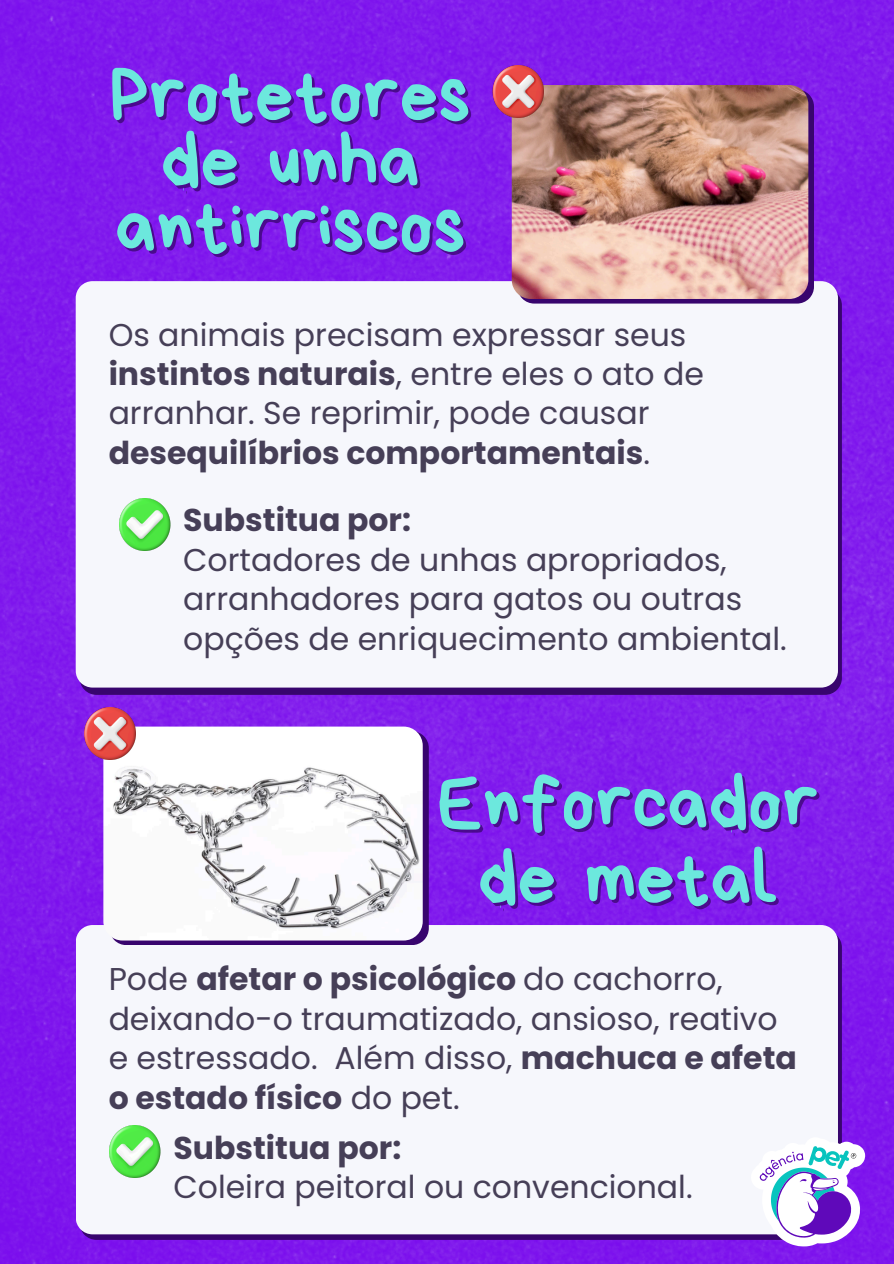
<style>
.page{position:relative;width:894px;height:1264px;background:#fff}
.page>*{position:absolute;margin:0;border:0;box-sizing:border-box;transform-origin:0 0}
.t1{font:76.2px "Bryndan Write";color:#6ce8dd}
.t2{font:31.5px/39.3px "Poppins";color:#463f57}
.t3{font:700 31.5px "Poppins";color:#463f57}
.s1{font-weight:700}
</style>
<div class="page">
<img style="left:0;top:0;width:893px;height:1263px">
<svg style="left:80px;top:288px;width:761px;height:407px;background:#4d1e80"></svg>
<div style="left:76px;top:281px;width:761px;height:406px;background:#f6f7fc"></div>
<img style="left:119px;top:498px;width:56px;height:52px">
<div style="left:76px;top:925px;width:761px;height:309px;background:#f6f7fc"></div>
<svg style="left:109px;top:731px;width:319px;height:214px;background:#542884"></svg>
<img style="left:103px;top:726px;width:319px;height:214px;border-radius:19px">
<img style="left:80px;top:707px;width:55px;height:52px">
<svg style="left:517px;top:90px;width:296px;height:213px;background:#451477"></svg>
<img style="left:511px;top:85px;width:297px;height:214px;border-radius:19px">
<img style="left:488px;top:66px;width:55px;height:51px">
<img style="left:109px;top:1125px;width:57px;height:52px">
<svg style="left:750px;top:1137px;width:115px;height:109px"></svg>
<p class="t1" style="left:110px;top:58px;width:362px">Protetores</p>
<p class="t1" style="left:161px;top:123px;width:260px">de unha</p>
<p class="t1" style="left:115px;top:188px;width:352px">antirriscos</p>
<p class="t2" style="left:109px;top:315px;width:596px">Os animais precisam expressar seus <span class="s1">instintos naturais</span>, entre eles o ato de arranhar. Se reprimir, pode causar <span class="s1">desequilíbrios comportamentais</span>.</p>
<h1 class="t3" style="left:183px;top:498px;width:229px">Substitua por:</h1>
<p class="t2" style="left:183px;top:540px;width:605px">Cortadores de unhas apropriados, arranhadores para gatos ou outras opções de enriquecimento ambiental.</p>
<p class="t1" style="left:437px;top:765px;width:383px">Enforcador</p>
<p class="t1" style="left:477px;top:840px;width:302px">de metal</p>
<p class="t2" style="left:109px;top:959px;width:689px">Pode <span class="s1">afetar o psicológico</span> do cachorro, deixando-o traumatizado, ansioso, reativo e estressado. Além disso, <span class="s1">machuca e afeta o estado físico</span> do pet.</p>
<p class="t3" style="left:173px;top:1125px;width:229px">Substitua por:</p>
<p class="t2" style="left:173px;top:1167px;width:520px">Coleira peitoral ou convencional.</p>
</div>
